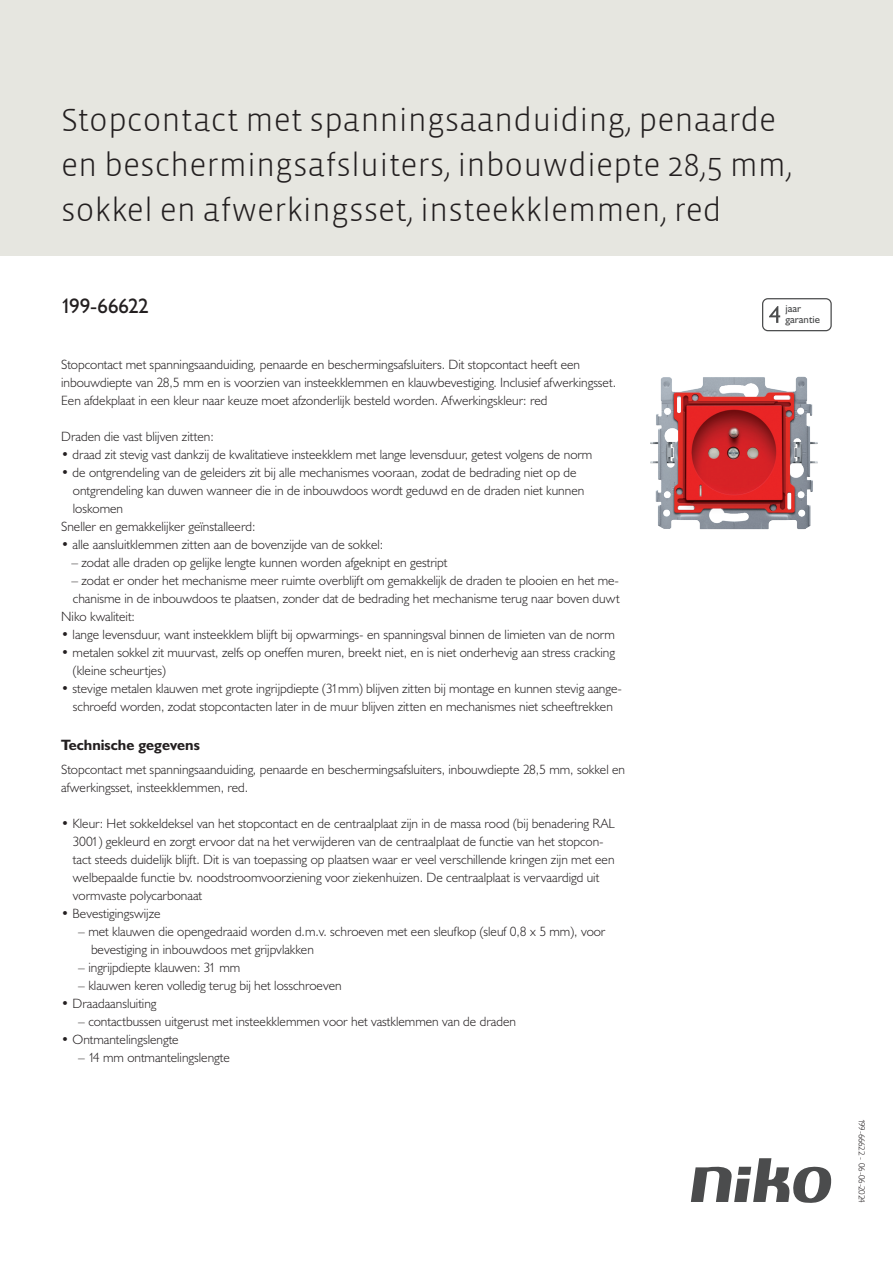
<style>
.page{position:relative;width:893px;height:1263px;background:#fff}
.page>*{position:absolute;margin:0;border:0;box-sizing:border-box;transform-origin:0 0}
.Title_datasheets{font:300 33px/45px "Vista Sans";color:#231f20}
.Article_number{font:21px "Humanist 521 BT";letter-spacing:-.015em;color:#231f20}
.Titles_parts{font:700 15px "Humanist 521 BT";color:#231f20}
.USP_Bullets{font:300 13.5px/18px "Humanist 521 BT";color:#231f20}
.Platte_tekst_CAB{font:300 13.5px/18px "Humanist 521 BT";color:#231f20}
.USP_Bullets_level_2{font:300 13.5px/18px "Humanist 521 BT";color:#231f20}
.t1{font:10.8px/10.8px "Humanist 521 BT";color:#4b4c4d}
.Revision{font:300 9px "Humanist 521 BT";letter-spacing:-.03em;color:#231f20}
</style>
<div class="page">
<svg style="left:691px;top:1158px;width:141px;height:45px"></svg>
<div style="left:0;top:0;width:893px;height:255px;background:#e6e6e0"></div>
<svg style="left:762px;top:298px;width:70px;height:33px"></svg>
<img style="left:650px;top:376px;width:168px;height:154px">
<p class="Title_datasheets" style="left:61px;top:98px;width:733px">Stopcontact met spanningsaanduiding, penaarde en beschermingsafsluiters, inbouwdiepte 28,5 mm, sokkel en afwerkingsset, insteekklemmen, red</p>
<p class="Article_number" style="left:61px;top:293px;width:89px">199-66622</p>
<p class="t1" style="left:785px;top:303px;width:36px">jaar garantie</p>
<p class="Platte_tekst_CAB" style="left:61px;top:355px;width:556px">Stopcontact met spanningsaanduiding, penaarde en beschermingsafsluiters. Dit stopcontact heeft een inbouwdiepte van 28,5 mm en is voorzien van insteekklemmen en klauwbevestiging. Inclusief afwerkingsset.<br>Een afdekplaat in een kleur naar keuze moet afzonderlijk besteld worden. Afwerkingskleur: red</p>
<p class="USP_Bullets" style="left:61px;top:427px;width:154px">Draden die vast blijven zitten:</p>
<p class="USP_Bullets" style="left:61px;top:445px;width:533px">• draad zit stevig vast dankzij de kwalitatieve insteekklem met lange levensduur, getest volgens de norm</p>
<p class="USP_Bullets" style="left:73px;top:463px;width:513px;text-indent:-12px">• de ontgrendeling van de geleiders zit bij alle mechanismes vooraan, zodat de bedrading niet op de ontgrendeling kan duwen wanneer die in de inbouwdoos wordt geduwd en de draden niet kunnen loskomen</p>
<p class="USP_Bullets" style="left:61px;top:517px;width:196px">Sneller en gemakkelijker geïnstalleerd:</p>
<p class="USP_Bullets" style="left:61px;top:535px;width:324px">• alle aansluitklemmen zitten aan de bovenzijde van de sokkel:</p>
<p class="USP_Bullets" style="left:71px;top:553px;width:378px">– zodat alle draden op gelijke lengte kunnen worden afgeknipt en gestript</p>
<p class="USP_Bullets" style="left:71px;top:571px;width:550px">– zodat er onder het mechanisme meer ruimte overblijft om gemakkelijk de draden te plooien en het me&shy;chanisme in de inbouwdoos te plaatsen, zonder dat de bedrading het mechanisme terug naar boven duwt</p>
<p class="USP_Bullets" style="left:61px;top:607px;width:75px">Niko kwaliteit:</p>
<p class="USP_Bullets" style="left:61px;top:625px;width:555px">• lange levensduur, want insteekklem blijft bij opwarmings- en spanningsval binnen de limieten van de norm</p>
<p class="USP_Bullets" style="left:73px;top:643px;width:544px;text-indent:-12px">• metalen sokkel zit muurvast, zelfs op oneffen muren, breekt niet, en is niet onderhevig aan stress cracking (kleine scheurtjes)</p>
<p class="USP_Bullets" style="left:61px;top:679px;width:562px;text-align:center">• stevige metalen klauwen met grote ingrijpdiepte (31mm) blijven zitten bij montage en kunnen stevig aange&shy;schroefd worden, zodat stopcontacten later in de muur blijven zitten en mechanismes niet scheeftrekken</p>
<p class="Titles_parts" style="left:61px;top:735px;width:140px">Technische gegevens</p>
<p class="Platte_tekst_CAB" style="left:61px;top:760px;width:565px">Stopcontact met spanningsaanduiding, penaarde en beschermingsafsluiters, inbouwdiepte 28,5 mm, sokkel en afwerkingsset, insteekklemmen, red.</p>
<p class="USP_Bullets" style="left:73px;top:814px;width:544px;text-indent:-12px">• Kleur: Het sokkeldeksel van het stopcontact en de centraalplaat zijn in de massa rood (bij benadering RAL 3001) gekleurd en zorgt ervoor dat na het verwijderen van de centraalplaat de functie van het stopcon&shy;tact steeds duidelijk blijft. Dit is van toepassing op plaatsen waar er veel verschillende kringen zijn met een welbepaalde functie bv. noodstroomvoorziening voor ziekenhuizen. De centraalplaat is vervaardigd uit vormvaste polycarbonaat</p>
<p class="USP_Bullets" style="left:61px;top:904px;width:101px">• Bevestigingswijze</p>
<p class="USP_Bullets_level_2" style="left:91px;top:922px;width:516px;text-indent:-13px">– met klauwen die opengedraaid worden d.m.v. schroeven met een sleufkop (sleuf 0,8 x 5 mm), voor bevestiging in inbouwdoos met grijpvlakken</p>
<p class="USP_Bullets_level_2" style="left:78px;top:958px;width:164px">– ingrijpdiepte klauwen: 31 mm</p>
<p class="USP_Bullets_level_2" style="left:78px;top:976px;width:265px">– klauwen keren volledig terug bij het losschroeven</p>
<p class="USP_Bullets" style="left:61px;top:994px;width:97px">• Draadaansluiting</p>
<p class="USP_Bullets_level_2" style="left:78px;top:1012px;width:439px">– contactbussen uitgerust met insteekklemmen voor het vastklemmen van de draden</p>
<p class="USP_Bullets" style="left:61px;top:1030px;width:119px">• Ontmantelingslengte</p>
<p class="USP_Bullets_level_2" style="left:78px;top:1048px;width:153px">– 14 mm ontmantelingslengte</p>
<p class="Revision" style="left:868px;top:1119px;width:86px;rotate:90deg">199-66622 - 06-06-2024</p>
</div>
